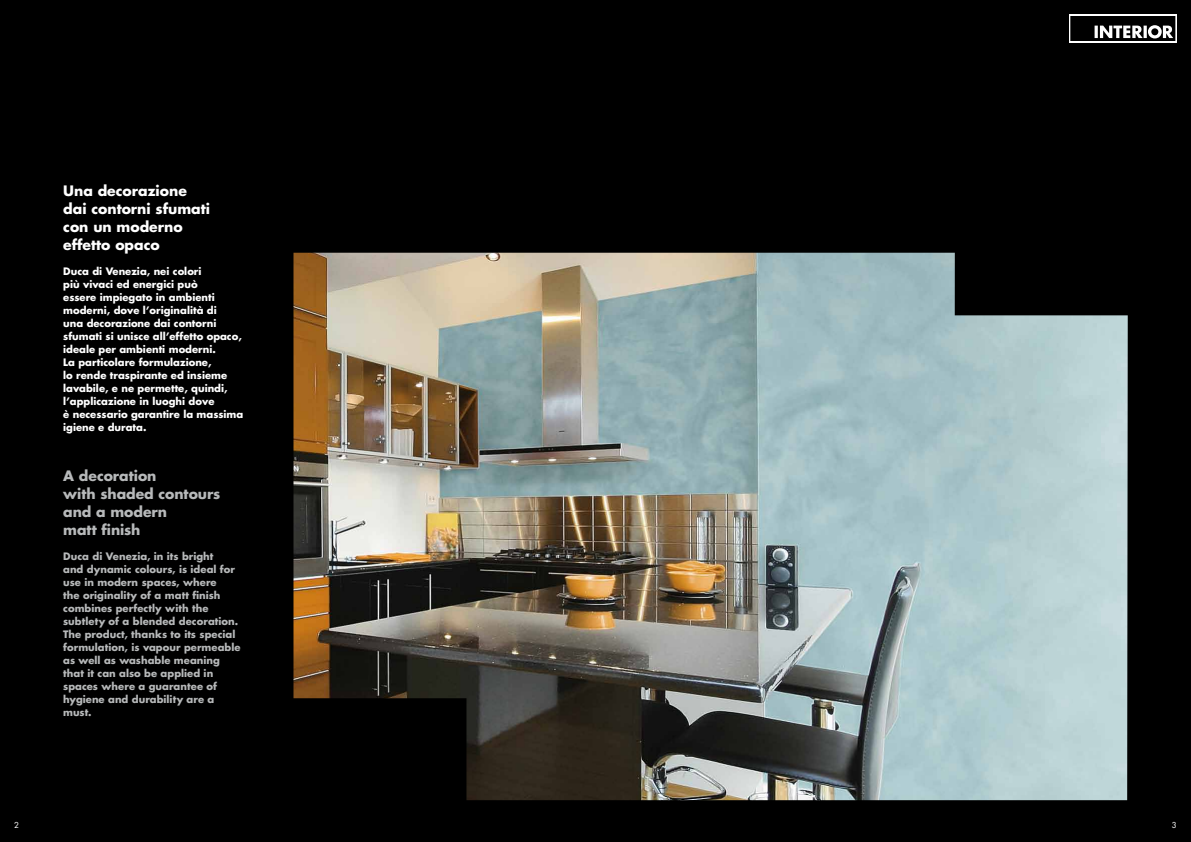
<style>
.page{position:relative;width:1191px;height:842px;background:#000}
.page>*{position:absolute;margin:0;border:0;box-sizing:border-box;transform-origin:0 0}
.t1{font:700 14px/18px "Futura";color:#fff}
.t2{font:700 14px/18px "Futura";letter-spacing:-.005em;color:#b7b9ba}
.t3{font:700 10px/13px "Futura";color:#fff}
.t4{font:700 10px/13px "Futura";letter-spacing:.005em;color:#b7b9ba}
.t5{font:8px "Futura";color:#fff}
</style>
<div class="page">
<img style="left:293px;top:253px;width:834px;height:547px">
<svg style="left:1068px;top:14px;width:109px;height:29px"></svg>
<h1 class="t1" style="left:63px;top:182px;width:148px">Una decorazione dai contorni sfumati con un moderno effetto opaco</h1>
<p class="t3" style="left:63px;top:265px;width:182px">Duca di Venezia, nei colori<br>più vivaci ed energici può<br>essere impiegato in ambienti moderni, dove l’originalità di<br>una decorazione dai contorni sfumati si unisce all’effetto opaco, ideale per ambienti moderni.<br>La particolare formulazione,<br>lo rende traspirante ed insieme lavabile, e ne permette, quindi, l’applicazione in luoghi dove<br>è necessario garantire la massima igiene e durata.</p>
<h1 class="t2" style="left:63px;top:466px;width:159px">A decoration<br>with shaded contours and a modern<br>matt finish</h1>
<p class="t4" style="left:63px;top:549px;width:179px">Duca di Venezia, in its bright<br>and dynamic colours, is ideal for use in modern spaces, where<br>the originality of a matt finish combines perfectly with the subtlety of a blended decoration.<br>The product, thanks to its special formulation, is vapour permeable as well as washable meaning that it can also be applied in spaces where a guarantee of hygiene and durability are a must.</p>
<p class="t5" style="left:14px;top:819px;width:6px">2</p>
<p class="t5" style="left:1171px;top:819px;width:6px">3</p>
</div>
